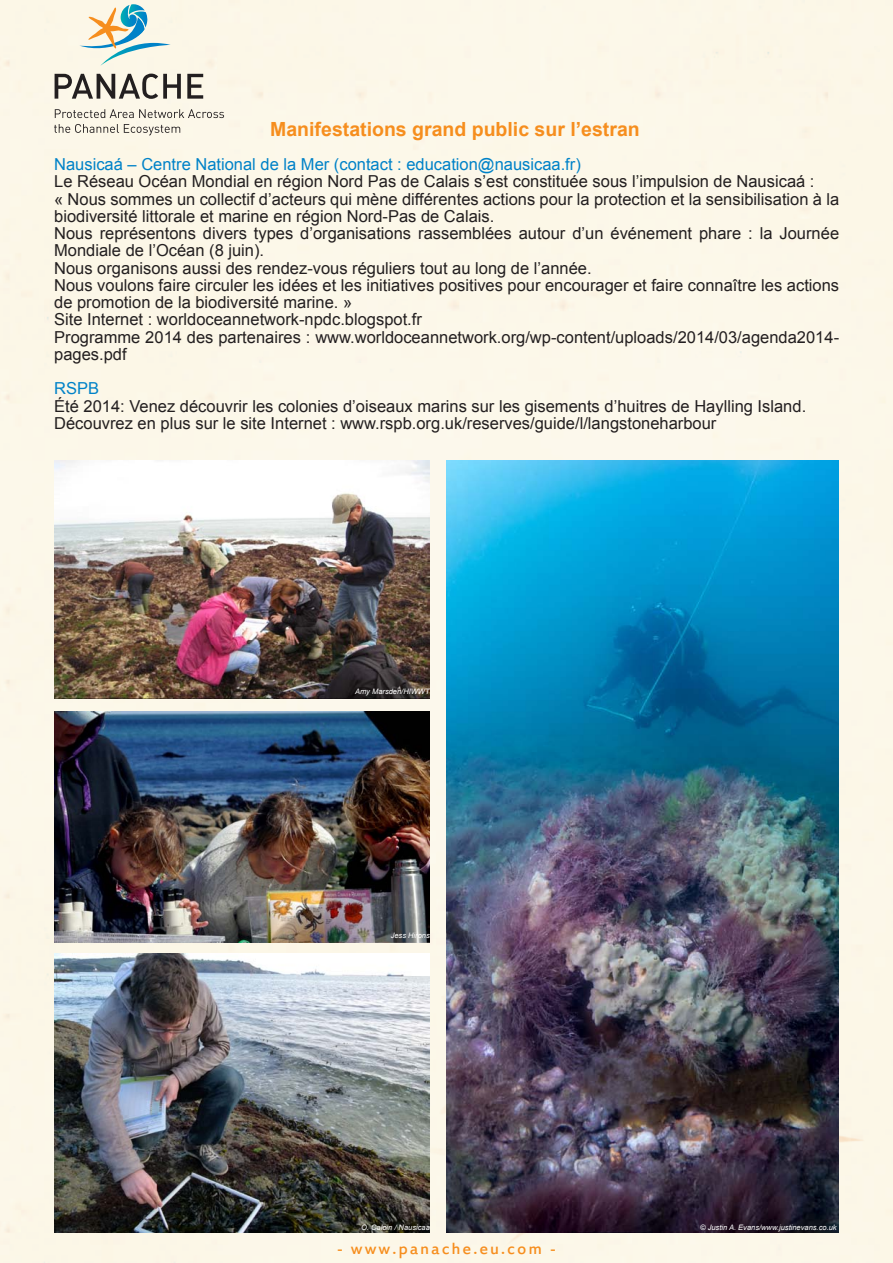
<style>
.page{position:relative;width:893px;height:1263px;background:#fcf7e9}
.page>*{position:absolute;margin:0;border:0;box-sizing:border-box;transform-origin:0 0}
.t1{font:700 19.5px "Arial";color:#f68e1e}
.t2{font:18px "Estrangelo Edessa";letter-spacing:.11em;color:#f68e1e}
.t3{font:16.5px/17.2px "Arial";color:#231f20}
.t4{font:16.5px "Arial";color:#0082c8}
.t5{font:italic 7.5px "Arial";color:#fff}
</style>
<div class="page">
<div style="left:386px;top:922px;width:507px;height:338px;background:#fcf7e8"></div>
<img style="left:54px;top:460px;width:376px;height:238px">
<img style="left:54px;top:953px;width:376px;height:279px">
<img style="left:54px;top:712px;width:376px;height:230px">
<img style="left:447px;top:460px;width:392px;height:772px">
<svg style="left:79px;top:4px;width:92px;height:62px;background:#d3dfd4"></svg>
<svg style="left:55px;top:74px;width:126px;height:25px;background:#a7a29a"></svg>
<svg style="left:187px;top:74px;width:16px;height:25px"></svg>
<svg style="left:55px;top:109px;width:169px;height:9px;background:#cbc6bb"></svg>
<svg style="left:54px;top:124px;width:126px;height:11px"></svg>
<p class="t1" style="left:270px;top:116px;width:371px">Manifestations grand public sur l’estran</p>
<p class="t4" style="left:54px;top:154px;width:528px">Nausicaá – Centre National de la Mer (contact : education@nausicaa.fr)</p>
<p class="t3" style="left:54px;top:173px;width:762px">Le Réseau Océan Mondial en région Nord Pas de Calais s’est constituée sous l’impulsion de Nausicaá :</p>
<p class="t3" style="left:54px;top:190px;width:786px">« Nous sommes un collectif d’acteurs qui mène différentes actions pour la protection et la sensibilisation à la biodiversité littorale et marine en région Nord-Pas de Calais.</p>
<p class="t3" style="left:54px;top:225px;width:786px">Nous représentons divers types d’organisations rassemblées autour d’un événement phare : la Journée<br>Mondiale de l’Océan (8 juin).</p>
<p class="t3" style="left:54px;top:259px;width:539px">Nous organisons aussi des rendez-vous réguliers tout au long de l’année.</p>
<p class="t3" style="left:54px;top:277px;width:786px">Nous voulons faire circuler les idées et les initiatives positives pour encourager et faire connaître les actions de promotion de la biodiversité marine. »</p>
<p class="t3" style="left:54px;top:311px;width:369px">Site Internet : worldoceannetwork-npdc.blogspot.fr</p>
<p class="t3" style="left:54px;top:328px;width:786px">Programme 2014 des partenaires : www.worldoceannetwork.org/wp-content/uploads/2014/03/agenda2014- pages.pdf</p>
<p class="t4" style="left:54px;top:378px;width:46px">RSPB</p>
<p class="t3" style="left:54px;top:397px;width:753px">Été 2014: Venez découvrir les colonies d’oiseaux marins sur les gisements d’huitres de Haylling Island.</p>
<p class="t3" style="left:54px;top:415px;width:664px">Découvrez en plus sur le site Internet : www.rspb.org.uk/reserves/guide/l/langstoneharbour</p>
<p class="t5" style="left:355px;top:687px;width:76px">Amy Marsden/HIWWT</p>
<p class="t5" style="left:391px;top:930px;width:41px">Jess Hirons</p>
<p class="t5" style="left:361px;top:1223px;width:70px">O. Caloin / Nausicaa</p>
<p class="t5" style="left:700px;top:1222px;width:138px">© Justin A. Evans/www.justinevans.co.uk</p>
<p class="t2" style="left:337px;top:1239px;width:221px">- www.panache.eu.com -</p>
</div>
